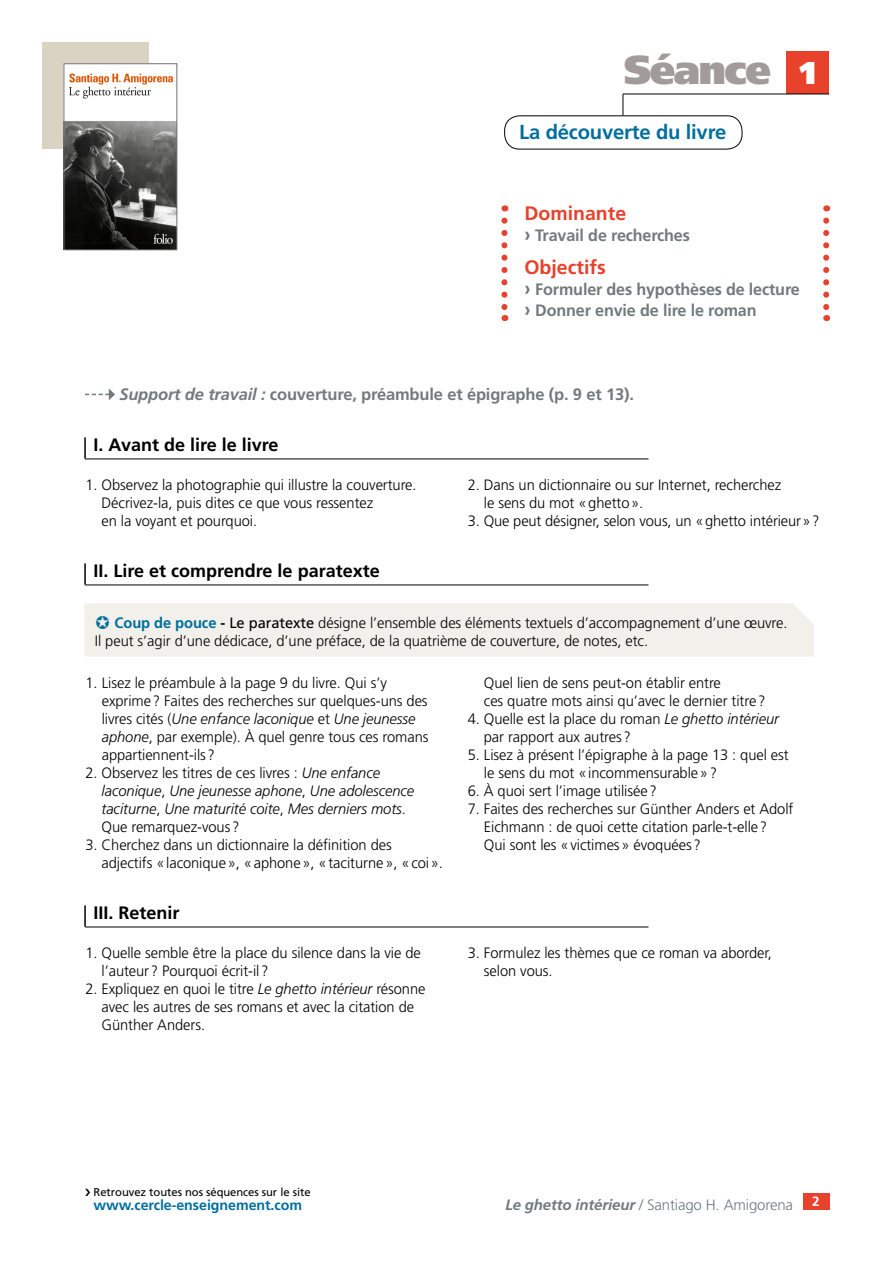
<style>
.page{position:relative;width:893px;height:1263px;background:#fff}
.page>*{position:absolute;margin:0;border:0;box-sizing:border-box;transform-origin:0 0}
.t1{font:900 40.5px "Frutiger LT Std";letter-spacing:-.04em;color:#a19c9a}
.t2{font:900 31.5px "Frutiger LT Std";color:#fff}
.Titre_fiche{font:700 20.25px "Frutiger LT Std";letter-spacing:-.01em;color:#006f9e}
.Titre_Dominante-obje{font:700 19.5px "Frutiger LT Std";color:#e8412c}
.Titre_corpus{font:700 18px "Frutiger LT Std";color:#000}
.Texte_Dominante-obje{font:700 16.5px "Frutiger LT Std";letter-spacing:-.01em;color:#727a7c}
.Support{font:700 16.5px "Frutiger LT Std";letter-spacing:-.01em;color:#727a7c}
.corpus{font:300 15px/18px "Frutiger LT Std";letter-spacing:-.005em;color:#000}
.Boite_texte{font:300 15px/18px "Frutiger LT Std";letter-spacing:-.005em;color:#000}
.corpus-2{font:italic 300 15px/18px "Frutiger LT Std";letter-spacing:-.005em;color:#000}
.t3{font:300 15px "Frutiger LT Std";letter-spacing:-.01em;color:#727a7c}
.t4{font:700 14.25px "Frutiger LT Std";letter-spacing:-.005em;color:#006f9e}
.t5{font:700 13.5px "Frutiger LT Std";color:#fff}
.t6{font:11.25px "Frutiger LT Std";letter-spacing:-.005em;color:#000}
.s1{font-size:19.5px}
.s2{font-style:italic}
.s3{font-weight:700;color:#006f9e}
.s4{font-weight:700}
.s5{font-weight:400}
.s6{font-style:normal}
.s7{font-weight:700;font-style:italic}
</style>
<div class="page">
<div style="left:787px;top:51px;width:42px;height:43px;background:#e8412c"></div>
<div style="left:43px;top:43px;width:106px;height:106px;background:#d9d3c3"></div>
<div style="left:803px;top:1193px;width:26px;height:17px;background:#e8412c"></div>
<svg style="left:623px;top:95px;width:1px;height:20px"></svg>
<hr style="left:623px;top:94px;width:206px;height:1px;background:#000">
<img style="left:66px;top:66px;width:109px;height:182px">
<div style="left:64px;top:64px;width:113px;height:186px;border:1px solid #706f6f"></div>
<svg style="left:501px;top:221px;width:6px;height:100px"></svg>
<svg style="left:823px;top:221px;width:6px;height:100px"></svg>
<div style="left:504px;top:115px;width:238px;height:34px;border:1px solid #000;border-radius:15px"></div>
<hr style="left:85px;top:459px;width:563px;height:1px;background:#000">
<hr style="left:85px;top:585px;width:563px;height:1px;background:#000">
<hr style="left:85px;top:927px;width:563px;height:1px;background:#000">
<hr style="left:84px;top:437px;width:2px;height:22px;background:#000">
<hr style="left:84px;top:563px;width:2px;height:22px;background:#000">
<hr style="left:84px;top:905px;width:2px;height:22px;background:#000">
<svg style="left:85px;top:389px;width:30px;height:11px"></svg>
<div style="left:84px;top:603px;width:730px;height:54px;background:#f2f0ea"></div>
<h1 class="t1" style="left:624px;top:45px;width:149px">Séance</h1>
<p class="Titre_fiche" style="left:519px;top:120px;width:208px">La découverte du livre</p>
<h2 class="t2" style="left:800px;top:53px;width:18px">1</h2>
<p class="Titre_Dominante-obje" style="left:524px;top:202px;width:103px">Dominante</p>
<p class="Texte_Dominante-obje" style="left:524px;top:226px;width:167px"><span class="s1">›</span> Travail de recherches</p>
<p class="Titre_Dominante-obje" style="left:524px;top:256px;width:83px">Objectifs</p>
<p class="Texte_Dominante-obje" style="left:524px;top:280px;width:277px"><span class="s1">›</span> Formuler des hypothèses de lecture</p>
<p class="Texte_Dominante-obje" style="left:524px;top:301px;width:234px"><span class="s1">›</span> Donner envie de lire le roman</p>
<p class="Support" style="left:119px;top:385px;width:516px"><span class="s2">Support de travail :</span> couverture, préambule et épigraphe (p. 9 et 13).</p>
<p class="Titre_corpus" style="left:94px;top:434px;width:186px">I. Avant de lire le livre</p>
<p class="corpus" style="left:102px;top:476px;width:317px;text-indent:-16px">1. Observez la photographie qui illustre la couverture.<br>Décrivez-la, puis dites ce que vous ressentez<br>en la voyant et pourquoi.</p>
<p class="corpus" style="left:484px;top:476px;width:299px;text-indent:-16px">2. Dans un dictionnaire ou sur Internet, recherchez le sens du mot «ghetto».</p>
<p class="corpus" style="left:468px;top:512px;width:353px">3. Que peut désigner, selon vous, un «ghetto intérieur»?</p>
<p class="Titre_corpus" style="left:94px;top:560px;width:288px">II. Lire et comprendre le paratexte</p>
<p class="Boite_texte" style="left:95px;top:614px;width:694px;text-indent:20px"><span class="s3">Coup de pouce</span> <span class="s4">-</span> <span class="s5">Le paratexte</span> désigne l’ensemble des éléments textuels d’accompagnement d’une œuvre.<br>Il peut s’agir d’une dédicace, d’une préface, de la quatrième de couverture, de notes, etc.</p>
<p class="corpus" style="left:102px;top:674px;width:328px;text-indent:-16px">1. Lisez le préambule à la page 9 du livre. Qui s’y exprime? Faites des recherches sur quelques-uns des livres cités (<span class="s2">Une enfance laconique</span> et <span class="s2">Une jeunesse aphone</span>, par exemple). À quel genre tous ces romans appartiennent-ils?</p>
<p class="corpus-2" style="left:102px;top:764px;width:314px;text-indent:-16px"><span class="s6">2. Observez les titres de ces livres :</span> Une enfance laconique<span class="s6">,</span> Une jeunesse aphone<span class="s6">,</span> Une adolescence taciturne<span class="s6">,</span> Une maturité coite<span class="s6">,</span> Mes derniers mots<span class="s6">.<br>Que remarquez-vous?</span></p>
<p class="corpus" style="left:102px;top:836px;width:343px;text-indent:-16px">3. Cherchez dans un dictionnaire la définition des adjectifs «laconique», «aphone», «taciturne», «coi».</p>
<p class="Titre_corpus" style="left:94px;top:902px;width:88px">III. Retenir</p>
<p class="corpus" style="left:102px;top:944px;width:321px;text-indent:-16px">1. Quelle semble être la place du silence dans la vie de l’auteur? Pourquoi écrit-il?</p>
<p class="corpus" style="left:102px;top:980px;width:325px;text-indent:-16px">2. Expliquez en quoi le titre <span class="s2">Le ghetto intérieur</span> résonne avec les autres de ses romans et avec la citation de<br>Günther Anders.</p>
<p class="corpus" style="left:484px;top:674px;width:283px">Quel lien de sens peut-on établir entre<br>ces quatre mots ainsi qu’avec le dernier titre?</p>
<p class="corpus" style="left:484px;top:710px;width:297px;text-indent:-16px">4. Quelle est la place du roman <span class="s2">Le ghetto intérieur </span>par rapport aux autres?</p>
<p class="corpus" style="left:484px;top:746px;width:306px;text-indent:-16px">5. Lisez à présent l’épigraphe à la page 13 : quel est le sens du mot «incommensurable»?</p>
<p class="corpus" style="left:468px;top:782px;width:190px">6. À quoi sert l’image utilisée?</p>
<p class="corpus" style="left:484px;top:800px;width:311px;text-indent:-16px">7. Faites des recherches sur Günther Anders et Adolf<br>Eichmann : de quoi cette citation parle-t-elle?<br>Qui sont les «victimes» évoquées?</p>
<p class="corpus" style="left:484px;top:944px;width:290px;text-indent:-16px">3. Formulez les thèmes que ce roman va aborder, selon vous.</p>
<p class="t6" style="left:94px;top:1186px;width:219px">Retrouvez toutes nos séquences sur le site</p>
<p class="t4" style="left:94px;top:1197px;width:210px">www.cercle-enseignement.com</p>
<p class="t5" style="left:812px;top:1194px;width:9px">2</p>
<p class="t3" style="left:505px;top:1197px;width:289px"><span class="s7">Le ghetto intérieur</span> / Santiago H. Amigorena</p>
</div>
